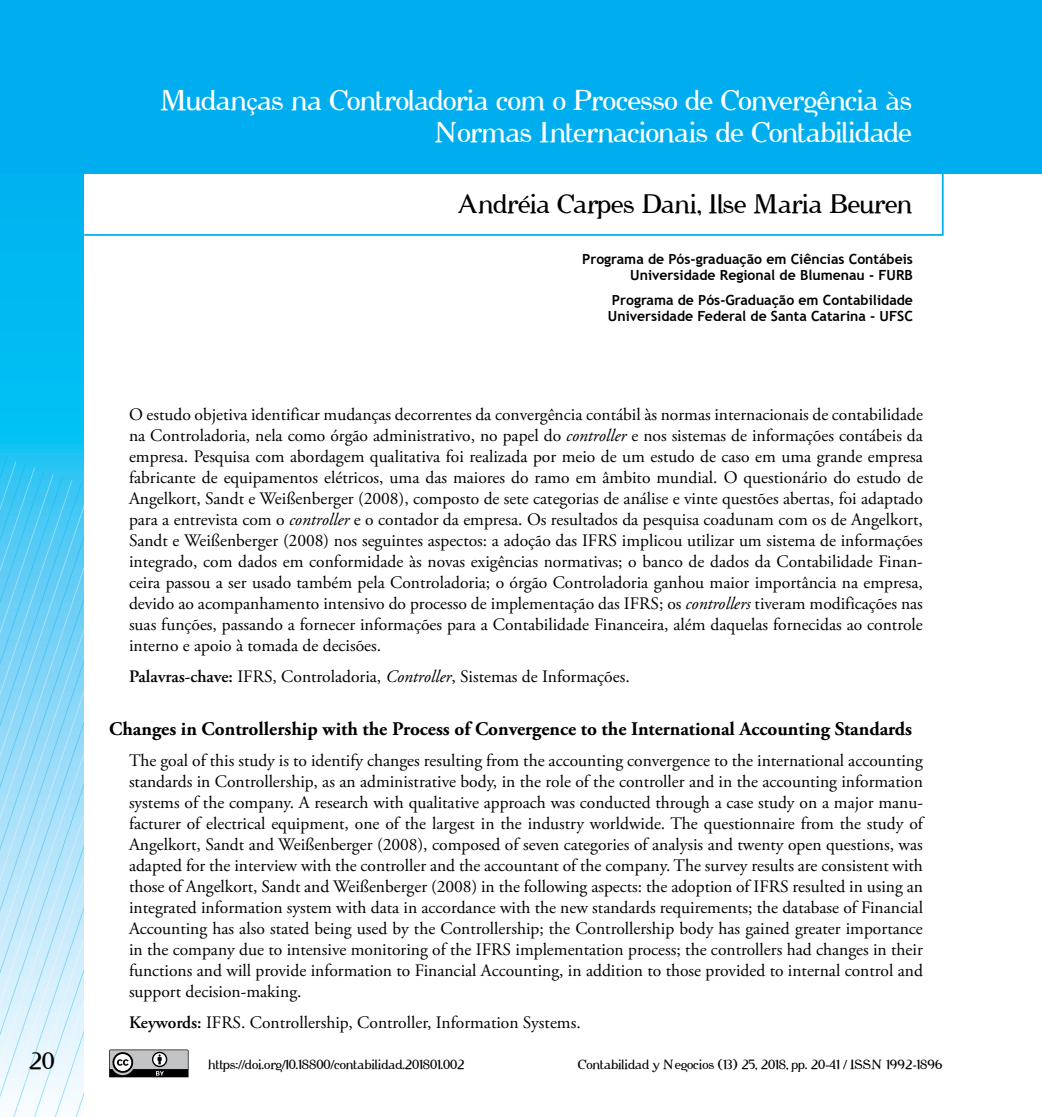
<style>
.page{position:relative;width:1042px;height:1117px;background:#fff}
.page>*{position:absolute;margin:0;border:0;box-sizing:border-box;transform-origin:0 0}
.t1{font:26.25px/31.5px "Cipher";letter-spacing:-.02em;color:#fff;text-align:right}
.t2{font:24.5px "Cipher";letter-spacing:-.015em;color:#000}
.t3{font:21.88px "Cipher";color:#000}
.t4{font:700 19.25px "Adobe Garamond Pro";color:#000}
.t5{font:17.5px/21px "Adobe Garamond Pro";color:#000;text-align:justify}
.t6{font:700 14px/16.8px "Trebuchet MS";color:#000;text-align:right}
.t7{font:12.25px "Cipher";color:#000}
.s1{font-family:"Times New Roman"}
.s2{font-style:italic}
.s3{font-weight:600}
</style>
<div class="page">
<svg style="left:0;top:174px;width:84px;height:312px"></svg>
<svg style="left:0;top:458px;width:72px;height:25px"></svg>
<svg style="left:0;top:552px;width:84px;height:564px"></svg>
<svg style="left:15px;top:558px;width:69px;height:558px"></svg>
<svg style="left:34px;top:565px;width:50px;height:551px"></svg>
<svg style="left:52px;top:571px;width:32px;height:545px"></svg>
<div style="left:0;top:0;width:1042px;height:174px;background:#00aeef"></div>
<svg style="left:83px;top:174px;width:861px;height:63px"></svg>
<svg style="left:109px;top:1049px;width:80px;height:28px"></svg>
<p class="t3" style="left:29px;top:1047px;width:27px">20</p>
<h1 class="t1" style="left:161px;top:85px;width:753px">Mudan<span class="s1">ç</span>as na Controladoria com o Processo de Convergência às<br>Normas Internacionais de Contabilidade</h1>
<h2 class="t2" style="left:458px;top:189px;width:456px">Andréia Carpes Dani, Ilse Maria Beuren</h2>
<p class="t6" style="left:582px;top:250px;width:332px">Programa de Pós-graduação em Ciências Contábeis<br>Universidade Regional de Blumenau - FURB</p>
<p class="t6" style="left:608px;top:291px;width:307px;text-align:left">Programa de Pós-Graduação em Contabilidade<br>Universidade Federal de Santa Catarina - UFSC</p>
<p class="t5" style="left:129px;top:404px;width:795px">O estudo objetiva identificar mudanças decorrentes da convergência contábil às normas internacionais de contabilidade na Controladoria, nela como órgão administrativo, no papel do <span class="s2">controller</span> e nos sistemas de informações contábeis da empresa. Pesquisa com abordagem qualitativa foi realizada por meio de um estudo de caso em uma grande empresa fabricante de equipamentos elétricos, uma das maiores do ramo em âmbito mundial. O questionário do estudo de Angelkort, Sandt e Weißenberger (2008), composto de sete categorias de análise e vinte questões abertas, foi adaptado para a entrevista com o <span class="s2">controller</span> e o contador da empresa. Os resultados da pesquisa coadunam com os de Angelkort, Sandt e Weißenberger (2008) nos seguintes aspectos: a adoção das IFRS implicou utilizar um sistema de informações integrado, com dados em conformidade às novas exigências normativas; o banco de dados da Contabilidade Finan&shy;ceira passou a ser usado também pela Controladoria; o órgão Controladoria ganhou maior importância na empresa, devido ao acompanhamento intensivo do processo de implementação das IFRS; os <span class="s2">controllers</span> tiveram modificações nas suas funções, passando a fornecer informações para a Contabilidade Financeira, além daquelas fornecidas ao controle interno e apoio à tomada de decisões.</p>
<p class="t5" style="left:129px;top:666px;width:502px"><span class="s3">Palavras-chave:</span> IFRS, Controladoria, <span class="s2">Controller</span>, Sistemas de Informações.</p>
<p class="t4" style="left:109px;top:717px;width:804px">Changes in Controllership with the Process of Convergence to the International Accounting Standards</p>
<p class="t5" style="left:129px;top:750px;width:797px;text-align:left">The goal of this study is to identify changes resulting from the accounting convergence to the international accounting standards in Controllership, as an administrative body, in the role of the controller and in the accounting information systems of the company. A research with qualitative approach was conducted through a case study on a major manu&shy;facturer of electrical equipment, one of the largest in the industry worldwide. The questionnaire from the study of Angelkort, Sandt and Weißenberger (2008), composed of seven categories of analysis and twenty open questions, was adapted for the interview with the controller and the accountant of the company. The survey results are consistent with those of Angelkort, Sandt and Weißenberger (2008) in the following aspects: the adoption of IFRS resulted in using an integrated information system with data in accordance with the new standards requirements; the database of Financial Accounting has also stated being used by the Controllership; the Controllership body has gained greater importance in the company due to intensive monitoring of the IFRS implementation process; the controllers had changes in their functions and will provide information to Financial Accounting, in addition to those provided to internal control and support decision-making.</p>
<p class="t5" style="left:129px;top:1011px;width:453px"><span class="s3">Keywords:</span> IFRS. Controllership, Controller, Information Systems.</p>
<p class="t7" style="left:208px;top:1057px;width:258px">https://doi.org/10.18800/contabilidad.201801.002</p>
<p class="t7" style="left:578px;top:1057px;width:366px">Contabilidad y Negocios (13) 25, 2018, pp. 20-41 / ISSN 1992-1896</p>
</div>
